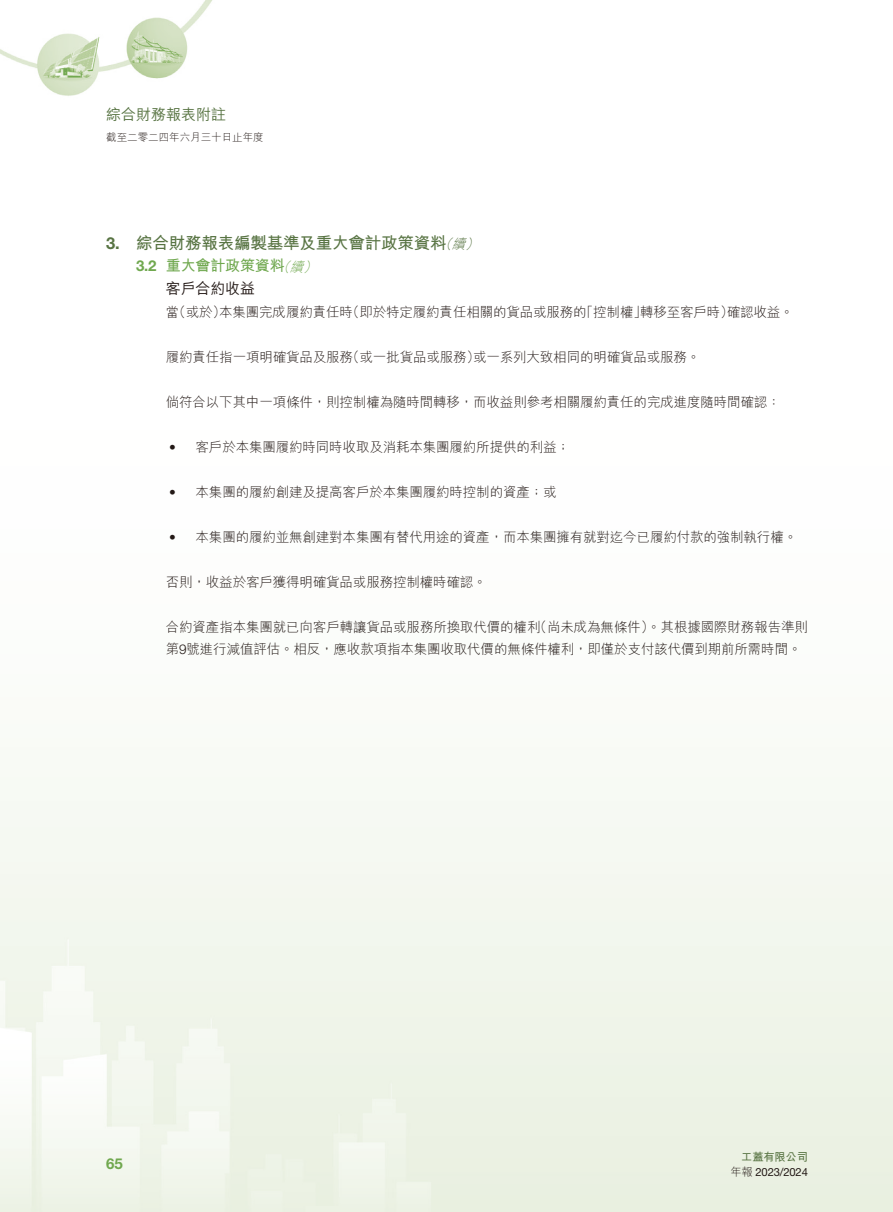
<style>
.page{position:relative;width:893px;height:1212px;background:#fff}
.page>*{position:absolute;margin:0;border:0;box-sizing:border-box;transform-origin:0 0}
.t1{font:16.5px "M Hei HK Bold E Ten B5 H";letter-spacing:-.01em;color:#587443}
.t2{font:15px "M Hei HK Bold E Ten B5 H";letter-spacing:-.01em;color:#70a84f}
.t3{font:15px "M Hei HK Medium E Ten B5 H";color:#587443}
.t4{font:15px "M Hei HK Medium E Ten B5 H";letter-spacing:-.01em;color:#231916}
.t5{font:700 15px "Helvetica Neue LT Std";color:#70a84f}
.t6{font:13.5px/22.5px "M Hei HK Light E Ten B5 H";letter-spacing:-.01em;color:#231916}
.t7{font:11.25px "Helvetica Neue LT Std";letter-spacing:-.015em;color:#231916}
.t8{font:11.25px "M Hei HK Bold E Ten B5 H";letter-spacing:-.015em;color:#587443}
.t9{font:10.5px "M Hei HK Light E Ten B5 H";color:#231916}
.s1{font-family:"Helvetica Neue LT Std";font-weight:700}
.s2{font-family:"M Hei HK Light E Ten B5 H";font-style:italic;font-size:13.5px}
.s3{font-family:"Helvetica Neue LT Std";font-weight:300}
.s4{font-family:"M Hei HK Light E Ten B5 H"}
</style>
<div class="page">
<img style="left:0;top:0;width:893px;height:1212px">
<p class="t3" style="left:106px;top:108px;width:121px">綜合財務報表附註</p>
<p class="t9" style="left:106px;top:133px;width:159px">截至二零二四年六月三十日止年度</p>
<p class="t1" style="left:106px;top:236px;width:377px"><span class="s1">3.</span> 綜合財務報表編製基準及重大會計政策資料<span class="s2">（續）</span></p>
<p class="t2" style="left:136px;top:260px;width:186px"><span class="s1">3.2</span> 重大會計政策資料<span class="s2">（續）</span></p>
<p class="t4" style="left:166px;top:283px;width:91px">客戶合約收益</p>
<p class="t6" style="left:166px;top:302px;width:629px">當（或於）本集團完成履約責任時（即於特定履約責任相關的貨品或服務的「控制權」轉移至客戶時）確認收益。</p>
<p class="t6" style="left:166px;top:347px;width:536px">履約責任指一項明確貨品及服務（或一批貨品或服務）或一系列大致相同的明確貨品或服務。</p>
<p class="t6" style="left:166px;top:392px;width:616px">倘符合以下其中一項條件，則控制權為隨時間轉移，而收益則參考相關履約責任的完成進度隨時間確認：</p>
<p class="t6" style="left:169px;top:437px;width:402px"><span class="s3">•</span> 客戶於本集團履約時同時收取及消耗本集團履約所提供的利益；</p>
<p class="t6" style="left:169px;top:482px;width:389px"><span class="s3">•</span> 本集團的履約創建及提高客戶於本集團履約時控制的資產；或</p>
<p class="t6" style="left:169px;top:527px;width:629px"><span class="s3">•</span> 本集團的履約並無創建對本集團有替代用途的資產，而本集團擁有就對迄今已履約付款的強制執行權。</p>
<p class="t6" style="left:166px;top:572px;width:322px">否則，收益於客戶獲得明確貨品或服務控制權時確認。</p>
<p class="t6" style="left:166px;top:617px;width:644px">合約資產指本集團就已向客戶轉讓貨品或服務所換取代價的權利（尚未成為無條件）。其根據國際財務報告準則第<span class="s3">9</span>號進行減值評估。相反，應收款項指本集團收取代價的無條件權利，即僅於支付該代價到期前所需時間。</p>
<p class="t5" style="left:106px;top:1158px;width:18px">65</p>
<p class="t8" style="left:741px;top:1153px;width:68px">工蓋有限公司</p>
<p class="t7" style="left:730px;top:1168px;width:79px"><span class="s4">年報</span> 2023/2024</p>
</div>
